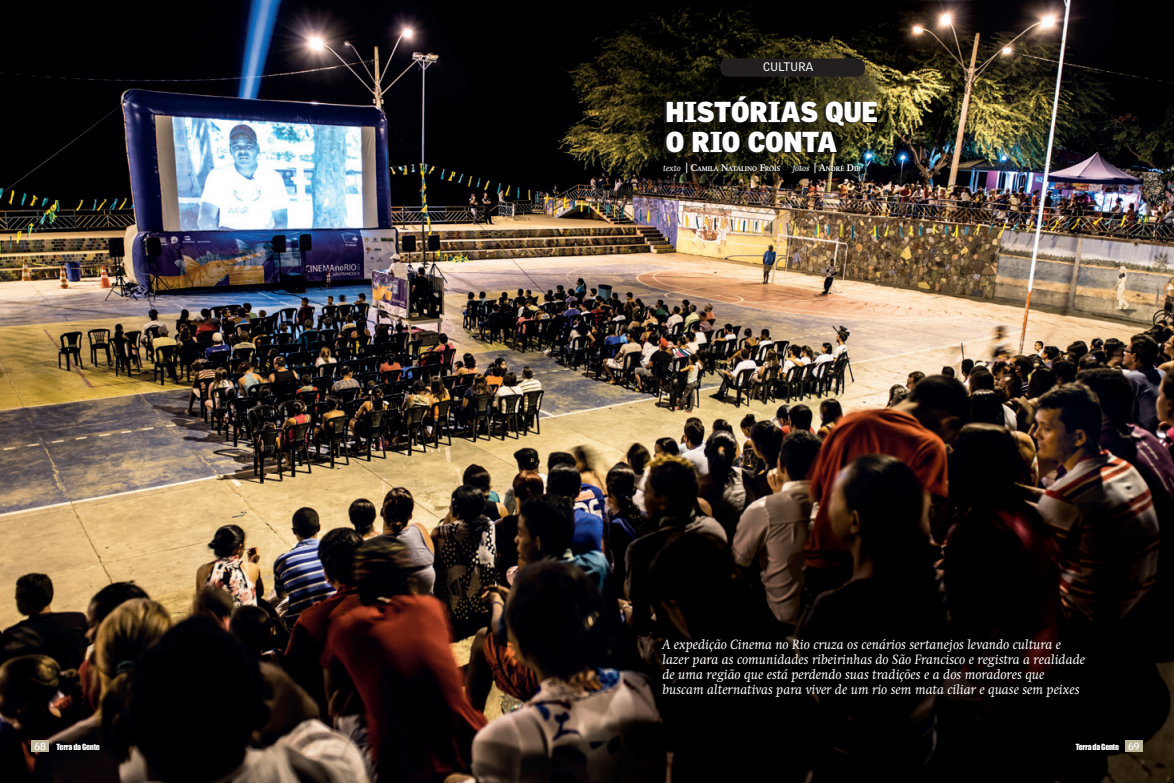
<style>
.page{position:relative;width:1174px;height:783px;background:#fff}
.page>*{position:absolute;margin:0;border:0;box-sizing:border-box;transform-origin:0 0}
.t1{font:900 28px/30px "Griffith Gothic";letter-spacing:.005em;color:#fff}
.t2{font:italic 14px/15px "Swift EF";color:#fff}
.t3{font:12px "Griffith Gothic";letter-spacing:.015em;color:#fff}
.t4{font:7.8px "Impact";letter-spacing:-.03em;color:#fff}
.t5{font:700 7px "Swift EF";color:#fff}
.s1{font-weight:400;font-style:italic;font-size:9px}
.s2{font-family:"Griffith Gothic";font-weight:400;font-size:11px;color:#231f20}
.s3{font-size:10px}
.s4{font-family:"Swift EF";font-weight:700;font-size:10px}
</style>
<div class="page">
<img style="left:0;top:0;width:1174px;height:782px">
<div style="left:720px;top:58px;width:145px;height:19px;background:#231f20;border-radius:8px"></div>
<div style="left:32px;top:740px;width:17px;height:11px;background:#bcb59a"></div>
<div style="left:1125px;top:740px;width:17px;height:11px;background:#bcb59a"></div>
<p class="t3" style="left:763px;top:60px;width:52px">CULTURA</p>
<h1 class="t1" style="left:666px;top:96px;width:213px">HISTÓRIAS QUE<br>O RIO CONTA</h1>
<p class="t5" style="left:663px;top:165px;width:118px"><span class="s1">texto</span> <span class="s2">|</span> <span class="s3">C</span>AMILA <span class="s3">N</span>ATALINO <span class="s3">F</span>RÓIS</p>
<p class="t5" style="left:792px;top:165px;width:70px"><span class="s1">fotos</span> <span class="s2">|</span> <span class="s3">A</span>NDRÉ <span class="s3">D</span>IB</p>
<p class="t2" style="left:662px;top:637px;width:424px">A expedição Cinema no Rio cruza os cenários sertanejos levando cultura e lazer para as comunidades ribeirinhas do São Francisco e registra a realidade de uma região que está perdendo suas tradições e a dos moradores que buscam alternativas para viver de um rio sem mata ciliar e quase sem peixes</p>
<p class="t4" style="left:35px;top:741px;width:66px"><span class="s4">68</span> Terra da Gente</p>
<p class="t4" style="left:1075px;top:741px;width:65px">Terra da Gente <span class="s4">69</span></p>
</div>
